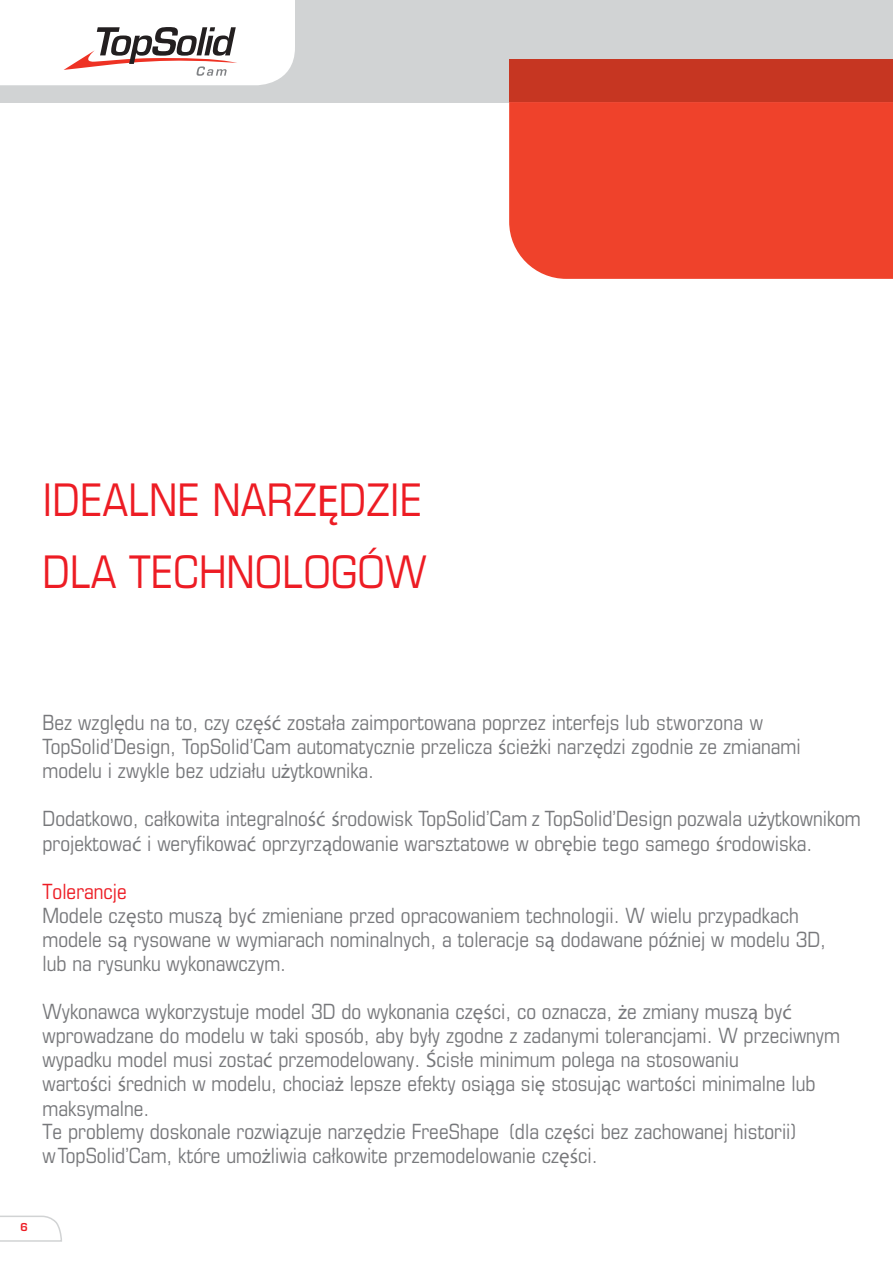
<style>
.page{position:relative;width:893px;height:1263px;background:#fff}
.page>*{position:absolute;margin:0;border:0;box-sizing:border-box;transform-origin:0 0}
.t1{font:condensed 45px/72px "Eurostile";color:#ed1c24}
.t2{font:condensed 21px/24px "Eurostile";color:#77787b}
.t3{font:condensed 21px "Eurostile";color:#fff}
.t4{font:700 12px "Eurostile";color:#ed1c24}
.s1{font-family:"Myriad Pro";font-stretch:normal}
.s2{color:#ed1c24}
</style>
<div class="page">
<div style="left:0;top:0;width:893px;height:102px;background:#d1d3d4"></div>
<div style="left:509px;top:102px;width:384px;height:177px;background:#ef422b"></div>
<div style="left:509px;top:60px;width:384px;height:42px;background:#c63622"></div>
<svg style="left:0;top:1215px;width:62px;height:27px"></svg>
<svg style="left:0;top:0;width:295px;height:85px;background:#ede8e8"></svg>
<h1 class="t1" style="left:43px;top:463px;width:386px">IDEALNE NARZ<span class="s1">Ę</span>DZIE<br>DLA TECHNOLOGÓW</h1>
<p class="t2" style="left:43px;top:710px;width:760px">Bez wzgl<span class="s1">ę</span>du na to, czy cz<span class="s1">ęść</span> została zaimportowana poprzez interfejs lub stworzona w<br>TopSolid’Design, TopSolid’Cam automatycznie przelicza <span class="s1">ś</span>cie<span class="s1">ż</span>ki narz<span class="s1">ę</span>dzi zgodnie ze zmianami modelu i zwykle bez udziału u<span class="s1">ż</span>ytkownika.</p>
<p class="t2" style="left:43px;top:805px;width:820px;line-height:25.2px">Dodatkowo, całkowita integralno<span class="s1">ść ś</span>rodowisk TopSolid’Cam z TopSolid’Design pozwala u<span class="s1">ż</span>ytkownikom projektowa<span class="s1">ć</span> i weryfikowa<span class="s1">ć</span> oprzyrz<span class="s1">ą</span>dowanie warsztatowe w obr<span class="s1">ę</span>bie tego samego <span class="s1">ś</span>rodowiska.</p>
<p class="t3" style="left:500px;top:831px;width:7px">.</p>
<p class="t2" style="left:43px;top:879px;width:785px"><span class="s2">Tolerancje<br></span>Modele cz<span class="s1">ę</span>sto musz<span class="s1">ą</span> by<span class="s1">ć</span> zmieniane przed opracowaniem technologii. W wielu przypadkach modele s<span class="s1">ą</span> rysowane w wymiarach nominalnych, a toleracje s<span class="s1">ą</span> dodawane pó<span class="s1">ź</span>niej w modelu 3D, lub na rysunku wykonawczym.</p>
<p class="t2" style="left:43px;top:999px;width:799px">Wykonawca wykorzystuje model 3D do wykonania cz<span class="s1">ęś</span>ci, co oznacza, <span class="s1">ż</span>e zmiany musz<span class="s1">ą</span> by<span class="s1">ć </span>wprowadzane do modelu w taki sposób, aby były zgodne z zadanymi tolerancjami. W przeciwnym wypadku model musi zosta<span class="s1">ć</span> przemodelowany. <span class="s1">Ś</span>cisłe minimum polega na stosowaniu<br>warto<span class="s1">ś</span>ci <span class="s1">ś</span>rednich w modelu, chocia<span class="s1">ż</span> lepsze efekty osi<span class="s1">ą</span>ga si<span class="s1">ę</span> stosuj<span class="s1">ą</span>c warto<span class="s1">ś</span>ci minimalne lub maksymalne.</p>
<p class="t2" style="left:43px;top:1119px;width:756px">Te problemy doskonale rozwi<span class="s1">ą</span>zuje narz<span class="s1">ę</span>dzie FreeShape (dla cz<span class="s1">ęś</span>ci bez zachowanej historii) w TopSolid’Cam, które umo<span class="s1">ż</span>liwia całkowite przemodelowanie cz<span class="s1">ęś</span>ci.</p>
<p class="t4" style="left:20px;top:1222px;width:9px">6</p>
</div>
